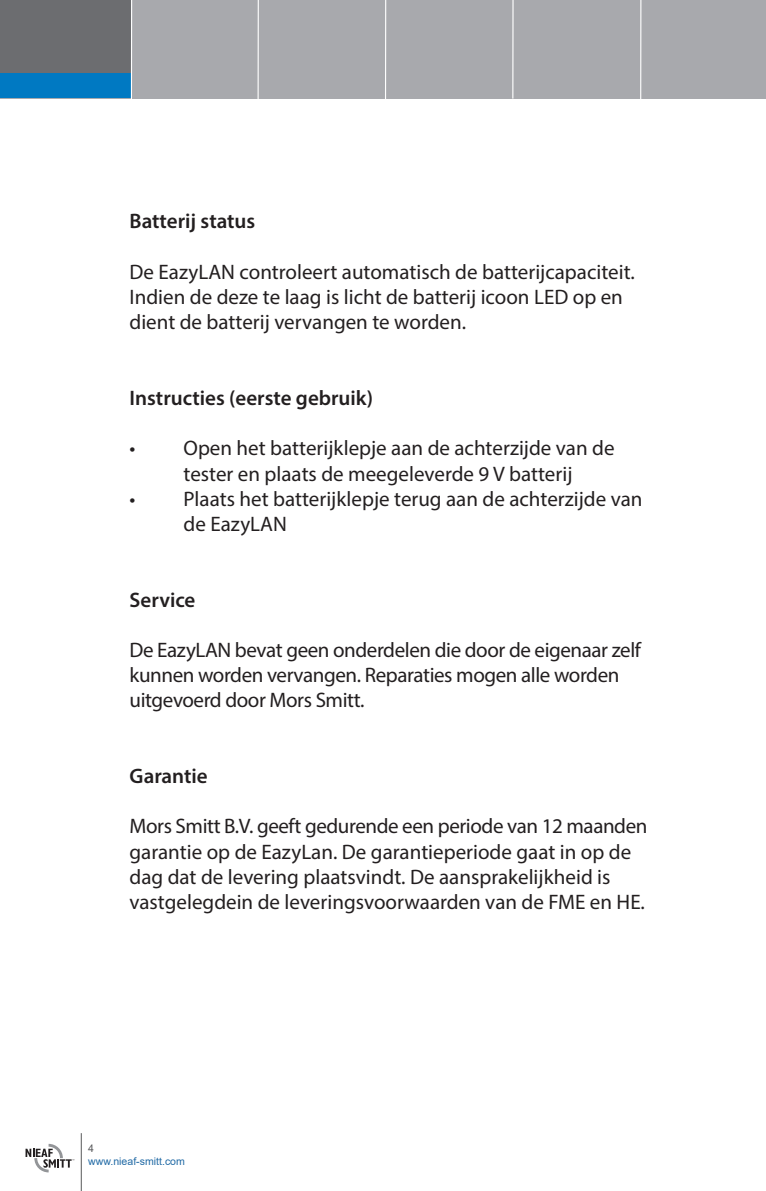
<style>
.page{position:relative;width:766px;height:1191px;background:#fff}
.page>*{position:absolute;margin:0;border:0;box-sizing:border-box;transform-origin:0 0}
.Tekst{font:21px/25.2px "Myriad Pro";color:#231f20}
.Subtitel{font:21px/25.2px "Myriad Pro";color:#231f20}
.Tekst-2{font:21px/25.2px "Myriad Pro";letter-spacing:-.02em;color:#231f20}
.Subtitel-2{font:600 21px "Myriad Pro";color:#231f20}
.Titel{font:600 21px "Myriad Pro";color:#231f20}
.t1{font:10.5px "Arial";color:#216aa5}
.t2{font:10.5px "Arial";color:#57585a}
</style>
<div class="page">
<div style="left:0;top:0;width:765px;height:99px;background:#a8a9ad"></div>
<div style="left:0;top:0;width:131px;height:88px;background:#6c6d70"></div>
<div style="left:0;top:73px;width:132px;height:25px;background:#0079c2"></div>
<hr style="left:131px;top:0;width:1px;height:100px;background:#fff">
<hr style="left:257px;top:0;width:2px;height:99px;background:#fff">
<hr style="left:385px;top:0;width:1px;height:100px;background:#fff">
<hr style="left:512px;top:0;width:1px;height:99px;background:#fff">
<hr style="left:640px;top:0;width:1px;height:99px;background:#fff">
<hr style="left:81px;top:1133px;width:1px;height:58px;background:#57585a">
<svg style="left:26px;top:1143px;width:48px;height:29px"></svg>
<p class="Subtitel-2" style="left:129px;top:208px;width:127px">Batterij status</p>
<p class="Subtitel" style="left:129px;top:259px;width:506px">De EazyLAN controleert automatisch de batterijcapaciteit.<br>Indien de deze te laag is licht de batterij icoon LED op en dient de batterij vervangen te worden.</p>
<p class="Subtitel-2" style="left:129px;top:384px;width:245px">Instructies (eerste gebruik)</p>
<p class="Tekst" style="left:129px;top:435px;width:486px;text-align:center">• Open het batterijklepje aan de achterzijde van de tester en plaats de meegeleverde 9 V batterij</p>
<p class="Tekst" style="left:183px;top:486px;width:460px;text-indent:-54px">• Plaats het batterijklepje terug aan de achterzijde van de EazyLAN</p>
<p class="Titel" style="left:129px;top:586px;width:67px">Service</p>
<p class="Tekst-2" style="left:129px;top:637px;width:513px">De EazyLAN bevat geen onderdelen die door de eigenaar zelf kunnen worden vervangen. Reparaties mogen alle worden uitgevoerd door Mors Smitt.</p>
<p class="Titel" style="left:129px;top:762px;width:80px">Garantie</p>
<p class="Tekst" style="left:129px;top:813px;width:519px">Mors Smitt B.V. geeft gedurende een periode van 12 maanden garantie op de EazyLan. De garantieperiode gaat in op de dag dat de levering plaatsvindt. De aansprakelijkheid is</p>
<p class="Tekst" style="left:129px;top:889px;width:516px">vastgelegdein de leveringsvoorwaarden van de FME en HE.</p>
<p class="t2" style="left:88px;top:1141px;width:7px">4</p>
<p class="t1" style="left:88px;top:1154px;width:98px">www.nieaf-smitt.com</p>
</div>
